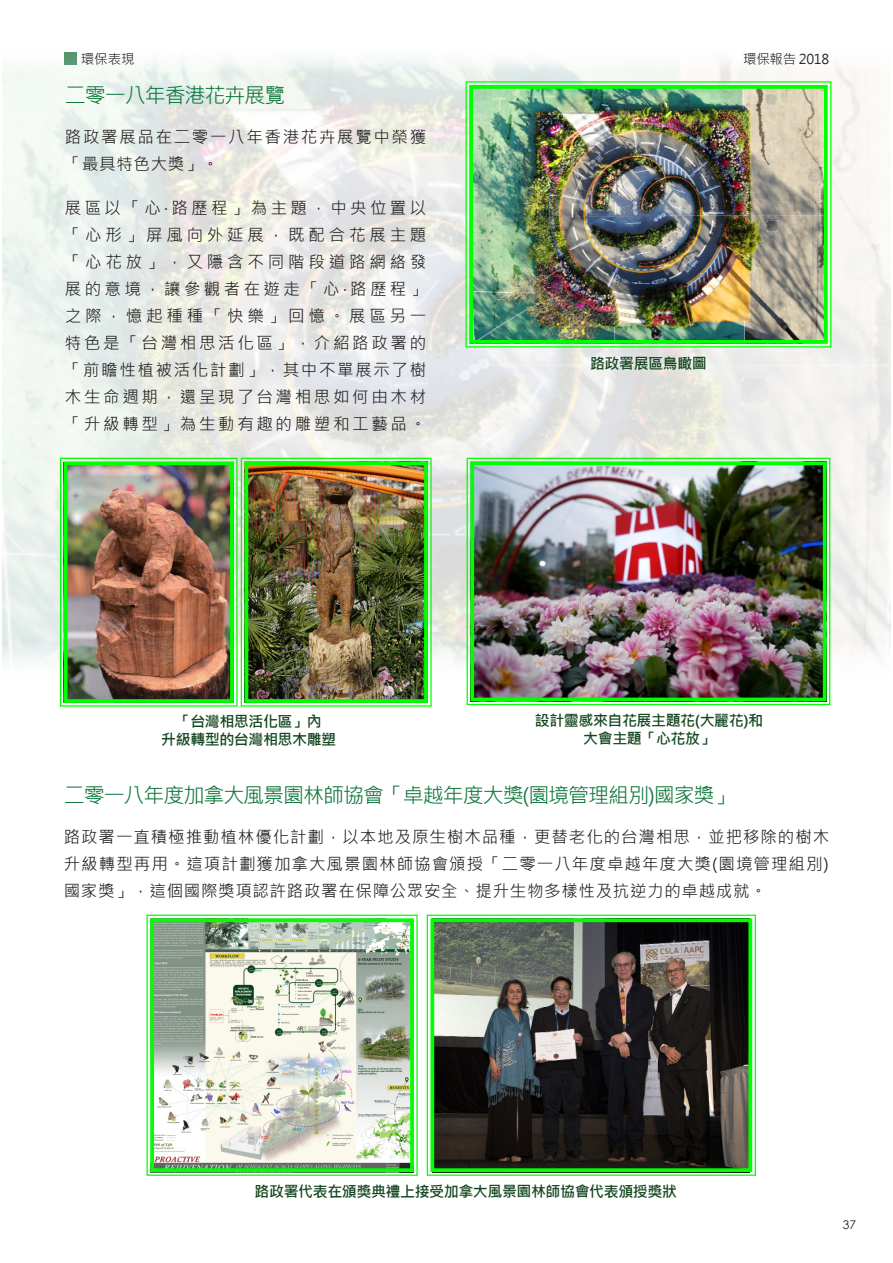
<style>
.page{position:relative;width:893px;height:1263px;background:#fff}
.page>*{position:absolute;margin:0;border:0;box-sizing:border-box;transform-origin:0 0}
.body-e{font:21px "Microsoft Jheng Hei";letter-spacing:-.05em;color:#0f773c}
.body-e-2{font:16.5px/27px "Microsoft Jheng Hei";letter-spacing:.1em;color:#231f20;text-align:justify}
.t1{font:700 15px "Microsoft Jheng Hei";letter-spacing:-.03em;color:#144720}
.t2{font:13.5px "Microsoft Jheng Hei";letter-spacing:-.025em;color:#231f20}
.t3{font:12px "Century Gothic";color:#231f20}
</style>
<div class="page">
<img style="left:2px;top:52px;width:888px;height:610px">
<img style="left:465px;top:81px;width:367px;height:267px">
<div style="left:469px;top:85px;width:359px;height:259px;border:4px solid #0f0"></div>
<img style="left:466px;top:457px;width:365px;height:249px">
<div style="left:470px;top:461px;width:357px;height:240px;border:4px solid #0f0"></div>
<img style="left:59px;top:457px;width:179px;height:250px">
<div style="left:64px;top:461px;width:170px;height:242px;border:4px solid #0f0"></div>
<img style="left:240px;top:457px;width:192px;height:250px">
<div style="left:244px;top:461px;width:184px;height:242px;border:4px solid #0f0"></div>
<img style="left:146px;top:914px;width:272px;height:262px">
<div style="left:150px;top:918px;width:264px;height:254px;border:4px solid #0f0"></div>
<svg style="left:426px;top:914px;width:330px;height:262px;background:#4b5148"></svg>
<div style="left:430px;top:918px;width:322px;height:254px;border:4px solid #0f0"></div>
<p class="t2" style="left:81px;top:51px;width:55px">環保表現</p>
<p class="t2" style="left:743px;top:51px;width:87px">環保報告 2018</p>
<p class="body-e" style="left:65px;top:83px;width:222px">二零一八年香港花卉展覽</p>
<p class="body-e-2" style="left:65px;top:124px;width:363px">路政署展品在二零一八年香港花卉展覽中榮獲「最具特色大獎」。</p>
<p class="body-e-2" style="left:65px;top:195px;width:363px">展區以「心‧路歷程」為主題，中央位置以「心形」屏風向外延展，既配合花展主題「心花放」，又隱含不同階段道路網絡發展的意境，讓參觀者在遊走「心‧路歷程」之際，憶起種種「快樂」回憶。展區另一特色是「台灣相思活化區」，介紹路政署的「前瞻性植被活化計劃」，其中不單展示了樹木生命週期，還呈現了台灣相思如何由木材「升級轉型」為生動有趣的雕塑和工藝品。</p>
<p class="t1" style="left:590px;top:354px;width:118px">路政署展區鳥瞰圖</p>
<p class="t1" style="left:176px;top:712px;width:147px">「台灣相思活化區」內</p>
<p class="t1" style="left:161px;top:730px;width:177px">升級轉型的台灣相思木雕塑</p>
<p class="t1" style="left:535px;top:711px;width:230px">設計靈感來自花展主題花(大麗花)和</p>
<p class="t1" style="left:583px;top:729px;width:133px">大會主題「心花放」</p>
<p class="body-e" style="left:64px;top:782px;width:672px">二零一八年度加拿大風景園林師協會「卓越年度大獎(園境管理組別)國家獎」</p>
<p class="body-e-2" style="left:64px;top:823px;width:767px">路政署一直積極推動植林優化計劃，以本地及原生樹木品種，更替老化的台灣相思，並把移除的樹木升級轉型再用。這項計劃獲加拿大風景園林師協會頒授「二零一八年度卓越年度大獎(園境管理組別)國家獎」，這個國際獎項認許路政署在保障公眾安全、提升生物多樣性及抗逆力的卓越成就。</p>
<p class="t1" style="left:255px;top:1182px;width:424px">路政署代表在頒獎典禮上接受加拿大風景園林師協會代表頒授獎狀</p>
<p class="t3" style="left:843px;top:1216px;width:15px">37</p>
</div>
